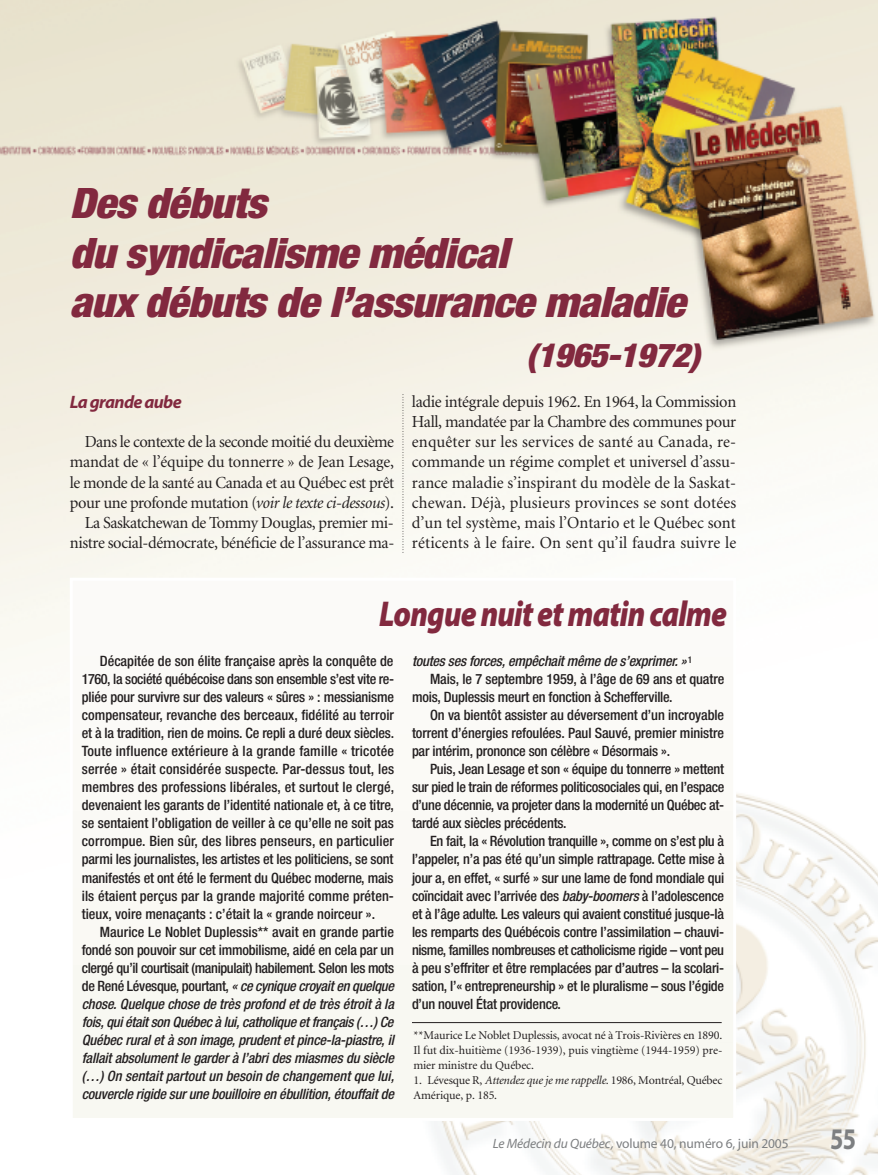
<style>
.page{position:relative;width:878px;height:1175px;background:#fff}
.page>*{position:absolute;margin:0;border:0;box-sizing:border-box;transform-origin:0 0}
.t1{font:italic 900 condensed 42px/49.5px "Helvetica Neue";letter-spacing:-.015em;color:#82293f;scale:1.05 1}
.t2{font:italic 900 36px "Myriad Pro";letter-spacing:-.025em;color:#82293f;scale:.85 1}
.t3{font:italic 900 condensed 33px "Helvetica Neue";letter-spacing:-.015em;color:#82293f;scale:1.05 1}
.t4{font:700 30px "Myriad";color:#7d7f81;scale:.8 1}
.t5{font:italic 700 18px "Myriad";letter-spacing:-.035em;color:#82293f}
.t6{font:16.8px/20.2px "Minion";letter-spacing:-.025em;color:#231f20;text-align:right}
.t7{font:500 condensed 14.25px/18px "Helvetica Neue";letter-spacing:-.015em;color:#231f20;text-align:justify}
.t8{font:italic 500 condensed 14.25px/18px "Helvetica Neue";letter-spacing:-.015em;color:#231f20;text-align:justify}
.t9{font:13.5px "Myriad";letter-spacing:-.01em;color:#7d7f81}
.t10{font:12px/15px "Minion";letter-spacing:-.01em;color:#231f20;text-align:justify}
.s1{font-style:italic}
.s2{font-style:normal}
</style>
<div class="page">
<img style="left:0;top:0;width:878px;height:1174px">
<svg style="left:402px;top:394px;width:1px;height:160px"></svg>
<div style="left:71px;top:1037px;width:663px;height:82px;background:#f8f8f2"></div>
<div style="left:71px;top:960px;width:663px;height:86px;background:#f8f8f2"></div>
<div style="left:71px;top:883px;width:663px;height:86px;background:#faf9f4"></div>
<div style="left:71px;top:806px;width:663px;height:86px;background:#faf9f5"></div>
<div style="left:71px;top:729px;width:663px;height:86px;background:#fbfaf6"></div>
<div style="left:71px;top:652px;width:663px;height:86px;background:#fbfaf7"></div>
<div style="left:71px;top:579px;width:663px;height:82px;background:#fbfaf8"></div>
<hr style="left:412px;top:1022px;width:309px;height:1px;background:#231f20">
<h1 class="t1" style="left:70px;top:182px;width:588px">Des débuts<br>du syndicalisme médical<br>aux débuts de l’assurance maladie</h1>
<h3 class="t3" style="left:526px;top:343px;width:167px">(1965-1972)</h3>
<p class="t5" style="left:70px;top:395px;width:114px">La grande aube</p>
<p class="t6" style="left:70px;top:433px;width:326px">Dans le contexte de la seconde moitié du deuxième mandat de « l’équipe du tonnerre » de Jean Lesage, le monde de la santé au Canada et au Québec est prêt pour une profonde mutation (<span class="s1">voir le texte ci-dessous</span>).<br>La Saskatchewan de Tommy Douglas, premier mi&shy;nistre social-démocrate, bénéficie de l’assurance ma-</p>
<p class="t6" style="left:412px;top:392px;width:326px;text-align:justify">ladie intégrale depuis 1962. En 1964, la Commission Hall, mandatée par la Chambre des communes pour enquêter sur les services de santé au Canada, re&shy;commande un régime complet et universel d’assu&shy;rance maladie s’inspirant du modèle de la Saskat&shy;chewan. Déjà, plusieurs provinces se sont dotées d’un tel système, mais l’Ontario et le Québec sont réticents à le faire. On sent qu’il faudra suivre le</p>
<h2 class="t2" style="left:379px;top:600px;width:411px">Longue nuit et matin calme</h2>
<p class="t7" style="left:82px;top:653px;width:314px;text-indent:18px">Décapitée de son élite française après la conquête de 1760, la société québécoise dans son ensemble s’est vite re&shy;pliée pour survivre sur des valeurs « sûres » : messianisme compensateur, revanche des berceaux, fidélité au terroir et à la tradition, rien de moins. Ce repli a duré deux siècles.<br>Toute influence extérieure à la grande famille « tricotée serrée » était considérée suspecte. Par-dessus tout, les membres des professions libérales, et surtout le clergé, devenaient les garants de l’identité nationale et, à ce titre, se sentaient l’obligation de veiller à ce qu’elle ne soit pas corrompue. Bien sûr, des libres penseurs, en particulier parmi les journalistes, les artistes et les politiciens, se sont manifestés et ont été le ferment du Québec moderne, mais ils étaient perçus par la grande majorité comme préten&shy;tieux, voire menaçants : c’était la « grande noirceur ».</p>
<p class="t8" style="left:82px;top:923px;width:314px;text-indent:18px"><span class="s2">Maurice Le Noblet Duplessis** avait en grande partie fondé son pouvoir sur cet immobilisme, aidé en cela par un clergé qu’il courtisait (manipulait) habilement. Selon les mots de René Lévesque, pourtant,</span> « ce cynique croyait en quelque chose. Quelque chose de très profond et de très étroit à la fois, qui était son Québec à lui, catholique et français (…) Ce Québec rural et à son image, prudent et pince-la-piastre, il fallait absolument le garder à l’abri des miasmes du siècle (…) On sentait partout un besoin de changement que lui, couvercle rigide sur une bouilloire en ébullition, étouffait de</p>
<p class="t8" style="left:412px;top:653px;width:282px">toutes ses forces, empêchait même de s’exprimer. » <sup>1</sup></p>
<p class="t7" style="left:430px;top:671px;width:296px">Mais, le 7 septembre 1959, à l’âge de 69 ans et quatre</p>
<p class="t7" style="left:412px;top:689px;width:262px">mois, Duplessis meurt en fonction à Schefferville.</p>
<p class="t7" style="left:430px;top:707px;width:296px">On va bientôt assister au déversement d’un incroyable</p>
<p class="t7" style="left:412px;top:725px;width:313px">torrent d’énergies refoulées. Paul Sauvé, premier ministre</p>
<p class="t7" style="left:412px;top:743px;width:259px">par intérim, prononce son célèbre « Désormais ».</p>
<p class="t7" style="left:430px;top:761px;width:296px">Puis, Jean Lesage et son « équipe du tonnerre » mettent</p>
<p class="t7" style="left:412px;top:779px;width:314px">sur pied le train de réformes politicosociales qui, en l’espace</p>
<p class="t7" style="left:412px;top:797px;width:314px">d’une décennie, va projeter dans la modernité un Québec at-</p>
<p class="t7" style="left:412px;top:815px;width:156px">tardé aux siècles précédents.</p>
<p class="t7" style="left:430px;top:833px;width:295px">En fait, la « Révolution tranquille », comme on s’est plu à</p>
<p class="t7" style="left:412px;top:851px;width:314px">l’appeler, n’a pas été qu’un simple rattrapage. Cette mise à</p>
<p class="t7" style="left:412px;top:869px;width:314px">jour a, en effet, « surfé » sur une lame de fond mondiale qui</p>
<p class="t7" style="left:412px;top:887px;width:314px">coïncidait avec l’arrivée des <span class="s1">baby-boomers</span> à l’adolescence</p>
<p class="t7" style="left:412px;top:905px;width:313px">et à l’âge adulte. Les valeurs qui avaient constitué jusque-là</p>
<p class="t7" style="left:412px;top:923px;width:314px">les remparts des Québécois contre l’assimilation – chauvi-</p>
<p class="t7" style="left:412px;top:941px;width:313px">nisme, familles nombreuses et catholicisme rigide – vont peu</p>
<p class="t7" style="left:412px;top:959px;width:314px">à peu s’effriter et être remplacées par d’autres – la scolari-</p>
<p class="t7" style="left:412px;top:977px;width:314px">sation, l’« entrepreneurship » et le pluralisme – sous l’égide</p>
<p class="t7" style="left:412px;top:995px;width:150px">d’un nouvel État providence.</p>
<p class="t10" style="left:413px;top:1029px;width:310px">**Maurice Le Noblet Duplessis, avocat né à Trois-Rivières en 1890.<br>Il fut dix-huitième (1936-1939), puis vingtième (1944-1959) pre&shy;mier ministre du Québec.</p>
<p class="t10" style="left:413px;top:1074px;width:310px">1. Lévesque R, <span class="s1">Attendez que je me rappelle.</span> 1986, Montréal, Québec<br>Amérique, p. 185.</p>
<p class="t9" style="left:493px;top:1138px;width:297px"><span class="s1">Le Médecin du Québec,</span> volume 40, numéro 6, juin 2005</p>
<h3 class="t4" style="left:830px;top:1127px;width:34px">55</h3>
</div>
